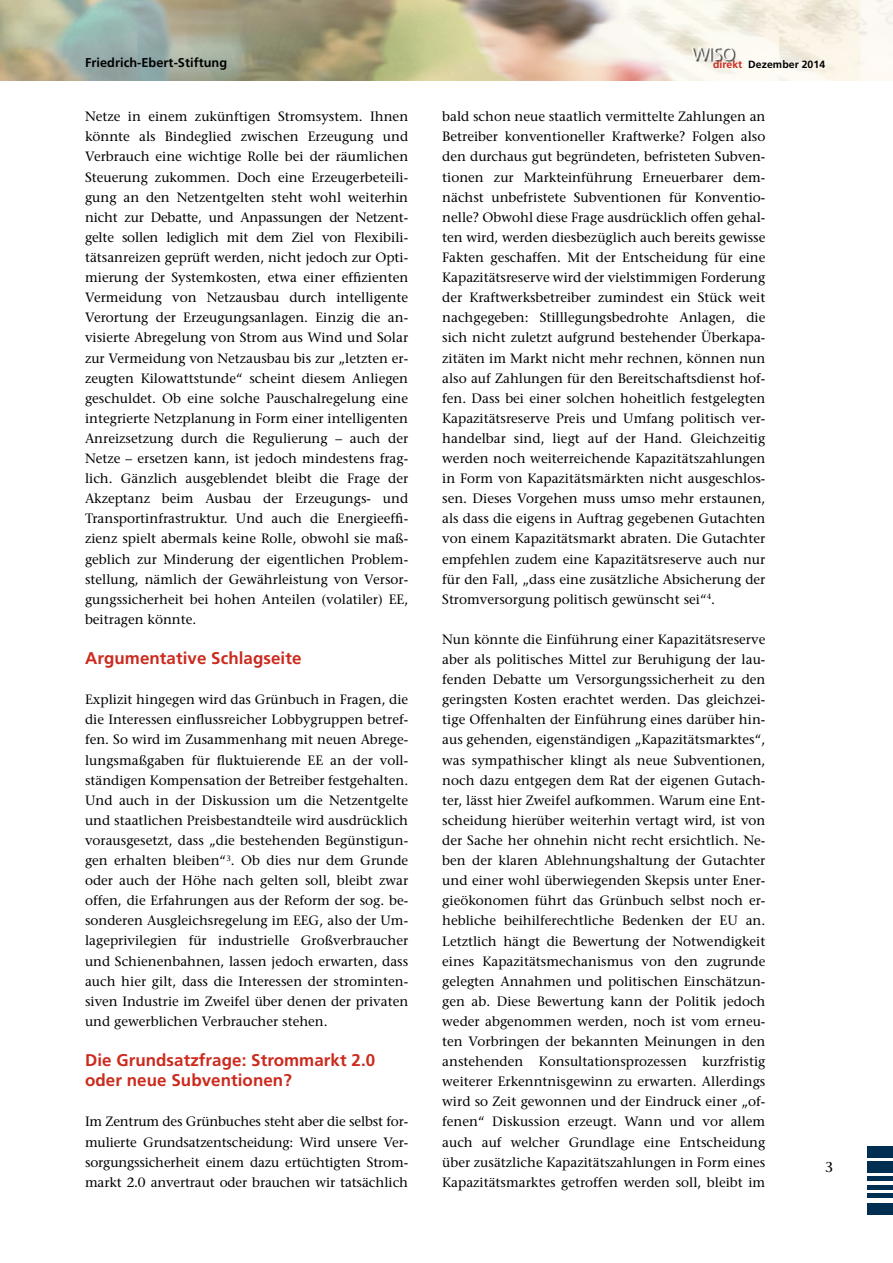
<style>
.page{position:relative;width:893px;height:1263px;background:#fff}
.page>*{position:absolute;margin:0;border:0;box-sizing:border-box;transform-origin:0 0}
.t1{font:700 16.95px/20.1px "Frutiger";letter-spacing:.005em;color:#cb2a1d}
.t2{font:14.25px "Stone Serif";color:#000}
.t3{font:13.5px/20.1px "Stone Serif";color:#000;text-align:justify}
.t4{font:700 12.75px "Frutiger";letter-spacing:.005em;color:#000}
.t5{font:700 10.5px "Frutiger";letter-spacing:.005em;color:#000}
.s1{color:#cb2a1d}
</style>
<div class="page">
<img style="left:0;top:0;width:893px;height:80px">
<div style="left:867px;top:1147px;width:26px;height:11px;background:#002f52"></div>
<div style="left:867px;top:1204px;width:26px;height:11px;background:#002f52"></div>
<div style="left:867px;top:1161px;width:26px;height:12px;background:#002f52"></div>
<hr style="left:867px;top:1177px;width:26px;height:4px;background:#002f52">
<hr style="left:867px;top:1185px;width:26px;height:4px;background:#002f52">
<hr style="left:867px;top:1194px;width:26px;height:4px;background:#002f52">
<div style="left:693px;top:48px;width:43px;height:14px;background:#000;opacity:.75"></div>
<p class="t4" style="left:85px;top:55px;width:144px">Friedrich-Ebert-Stiftung</p>
<p class="t5" style="left:691px;top:58px;width:135px"><sup>WISO</sup><span class="s1">direkt</span> Dezember 2014</p>
<p class="t3" style="left:85px;top:106px;width:325px">Netze in einem zukünftigen Stromsystem. Ihnen könnte als Bindeglied zwischen Erzeugung und Verbrauch eine wichtige Rolle bei der räumlichen Steuerung zukommen. Doch eine Erzeugerbeteili&shy;gung an den Netzentgelten steht wohl weiterhin nicht zur Debatte, und Anpassungen der Netzent&shy;gelte sollen lediglich mit dem Ziel von Flexibili&shy;tätsanreizen geprüft werden, nicht jedoch zur Opti&shy;mierung der Systemkosten, etwa einer effizienten Vermeidung von Netzausbau durch intelligente Verortung der Erzeugungsanlagen. Einzig die an&shy;visierte Abregelung von Strom aus Wind und Solar zur Vermeidung von Netzausbau bis zur „letzten er&shy;zeugten Kilowattstunde“ scheint diesem Anliegen geschuldet. Ob eine solche Pauschalregelung eine integrierte Netzplanung in Form einer intelligenten Anreizsetzung durch die Regulierung – auch der Netze – ersetzen kann, ist jedoch mindestens frag&shy;lich. Gänzlich ausgeblendet bleibt die Frage der Akzeptanz beim Ausbau der Erzeugungs- und Transportinfrastruktur. Und auch die Energieeffi&shy;zienz spielt abermals keine Rolle, obwohl sie maß&shy;geblich zur Minderung der eigentlichen Problem&shy;stellung, nämlich der Gewährleistung von Versor&shy;gungssicherheit bei hohen Anteilen (volatiler) EE, beitragen könnte.</p>
<p class="t1" style="left:85px;top:648px;width:218px">Argumentative Schlagseite</p>
<p class="t3" style="left:85px;top:689px;width:325px">Explizit hingegen wird das Grünbuch in Fragen, die die Interessen einflussreicher Lobbygruppen betref&shy;fen. So wird im Zusammenhang mit neuen Abrege&shy;lungsmaßgaben für fluktuierende EE an der voll&shy;ständigen Kompensation der Betreiber festgehalten.<br>Und auch in der Diskussion um die Netzentgelte und staatlichen Preisbestandteile wird ausdrücklich vorausgesetzt, dass „die bestehenden Begünstigun&shy;gen erhalten bleiben“<sup>3</sup>. Ob dies nur dem Grunde oder auch der Höhe nach gelten soll, bleibt zwar offen, die Erfahrungen aus der Reform der sog. be&shy;sonderen Ausgleichsregelung im EEG, also der Um&shy;lageprivilegien für industrielle Großverbraucher und Schienenbahnen, lassen jedoch erwarten, dass auch hier gilt, dass die Interessen der strominten&shy;siven Industrie im Zweifel über denen der privaten und gewerblichen Verbraucher stehen.</p>
<p class="t1" style="left:85px;top:1050px;width:292px">Die Grundsatzfrage: Strommarkt 2.0 oder neue Subventionen?</p>
<p class="t3" style="left:85px;top:1111px;width:325px">Im Zentrum des Grünbuches steht aber die selbst for&shy;mulierte Grundsatzentscheidung: Wird unsere Ver&shy;sorgungssicherheit einem dazu ertüchtigten Strom&shy;markt 2.0 anvertraut oder brauchen wir tatsächlich</p>
<p class="t3" style="left:442px;top:106px;width:325px">bald schon neue staatlich vermittelte Zahlungen an Betreiber konventioneller Kraftwerke? Folgen also den durchaus gut begründeten, befristeten Subven&shy;tionen zur Markteinführung Erneuerbarer dem&shy;nächst unbefristete Subventionen für Konventio&shy;nelle? Obwohl diese Frage ausdrücklich offen gehal&shy;ten wird, werden diesbezüglich auch bereits gewisse Fakten geschaffen. Mit der Entscheidung für eine Kapazitätsreserve wird der vielstimmigen Forderung der Kraftwerksbetreiber zumindest ein Stück weit nachgegeben: Stilllegungsbedrohte Anlagen, die sich nicht zuletzt aufgrund bestehender Überkapa&shy;zitäten im Markt nicht mehr rechnen, können nun also auf Zahlungen für den Bereitschaftsdienst hof&shy;fen. Dass bei einer solchen hoheitlich festgelegten Kapazitätsreserve Preis und Umfang politisch ver&shy;handelbar sind, liegt auf der Hand. Gleichzeitig werden noch weiterreichende Kapazitätszahlungen in Form von Kapazitätsmärkten nicht ausgeschlos&shy;sen. Dieses Vorgehen muss umso mehr erstaunen, als dass die eigens in Auftrag gegebenen Gutachten von einem Kapazitätsmarkt abraten. Die Gutachter empfehlen zudem eine Kapazitätsreserve auch nur für den Fall, „dass eine zusätzliche Absicherung der Stromversorgung politisch gewünscht sei“<sup>4</sup>.</p>
<p class="t3" style="left:442px;top:629px;width:325px">Nun könnte die Einführung einer Kapazitätsreserve aber als politisches Mittel zur Beruhigung der lau&shy;fenden Debatte um Versorgungssicherheit zu den geringsten Kosten erachtet werden. Das gleichzei&shy;tige Offenhalten der Einführung eines darüber hin&shy;aus gehenden, eigenständigen „Kapazitätsmarktes“, was sympathischer klingt als neue Subventionen, noch dazu entgegen dem Rat der eigenen Gutach&shy;ter, lässt hier Zweifel aufkommen. Warum eine Ent&shy;scheidung hierüber weiterhin vertagt wird, ist von der Sache her ohnehin nicht recht ersichtlich. Ne&shy;ben der klaren Ablehnungshaltung der Gutachter und einer wohl überwiegenden Skepsis unter Ener&shy;gieökonomen führt das Grünbuch selbst noch er&shy;hebliche beihilferechtliche Bedenken der EU an.<br>Letztlich hängt die Bewertung der Notwendigkeit eines Kapazitätsmechanismus von den zugrunde gelegten Annahmen und politischen Einschätzun&shy;gen ab. Diese Bewertung kann der Politik jedoch weder abgenommen werden, noch ist vom erneu&shy;ten Vorbringen der bekannten Meinungen in den anstehenden Konsultationsprozessen kurzfristig weiterer Erkenntnisgewinn zu erwarten. Allerdings wird so Zeit gewonnen und der Eindruck einer „of&shy;fenen“ Diskussion erzeugt. Wann und vor allem auch auf welcher Grundlage eine Entscheidung über zusätzliche Kapazitätszahlungen in Form eines Kapazitätsmarktes getroffen werden soll, bleibt im</p>
<p class="t2" style="left:825px;top:1158px;width:10px">3</p>
</div>
